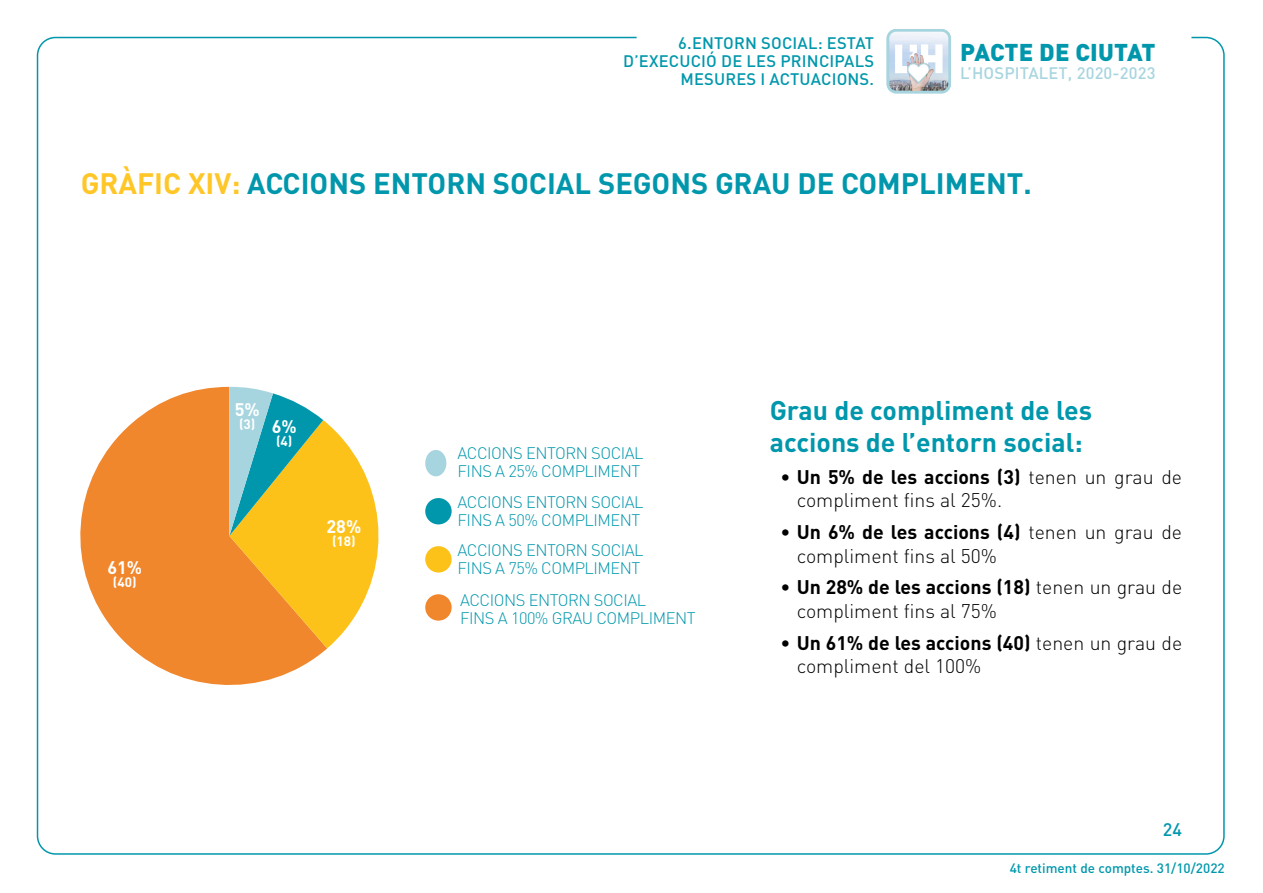
<style>
.page{position:relative;width:1263px;height:893px;background:#fff}
.page>*{position:absolute;margin:0;border:0;box-sizing:border-box;transform-origin:0 0}
.t1{font:700 29.1px "DIN";color:#0097ac}
.t2{font:700 26.7px/32.1px "DIN";color:#0097ac}
.t3{font:900 24px "DIN";letter-spacing:.005em;color:#0097ac}
.t4{font:300 19.5px/23.4px "DIN";color:#000}
.t5{font:700 18px "DIN";color:#fff}
.t6{font:500 18px "DIN";color:#0097ac}
.t7{font:300 16.5px/18px "DIN";letter-spacing:-.03em;color:#0097ac}
.t8{font:500 16.5px/18px "DIN";letter-spacing:.01em;color:#0097ac;text-align:right}
.t9{font:500 16.5px "DIN";letter-spacing:.01em;color:#a7d5df}
.t10{font:500 13.5px "DIN";color:#0097ac}
.t11{font:700 13.5px "DIN";color:#fff}
.s1{color:#ffc627}
.s2{font-weight:700}
</style>
<div class="page">
<svg style="left:80px;top:387px;width:247px;height:298px;fill:#f1872d"></svg>
<svg style="left:229px;top:387px;width:150px;height:261px"></svg>
<img style="left:891px;top:33px;width:56px;height:56px">
<div style="left:887px;top:29px;width:64px;height:64px;border:3px solid #a7d5df;border-radius:8px"></div>
<svg style="left:895px;top:44px;width:47px;height:4px"></svg>
<img style="left:893px;top:48px;width:51px;height:43px">
<div style="left:425px;top:450px;width:21px;height:26px;background:#a7d5df;border-radius:50%"></div>
<div style="left:425px;top:546px;width:27px;height:27px;background:#fdc21a;border-radius:50%"></div>
<div style="left:425px;top:498px;width:27px;height:26px;background:#0097ac;border-radius:50%"></div>
<div style="left:425px;top:594px;width:27px;height:27px;background:#f1872d;border-radius:50%"></div>
<p class="t8" style="left:623px;top:34px;width:252px">6.ENTORN SOCIAL: ESTAT<br>D’EXECUCIÓ DE LES PRINCIPALS<br>MESURES I ACTUACIONS.</p>
<p class="t3" style="left:960px;top:36px;width:197px">PACTE DE CIUTAT</p>
<p class="t9" style="left:960px;top:62px;width:197px">L’HOSPITALET, 2020-2023</p>
<h1 class="t1" style="left:81px;top:163px;width:952px"><span class="s1">GRÀFIC XIV:</span> ACCIONS ENTORN SOCIAL SEGONS GRAU DE COMPLIMENT.</h1>
<p class="t5" style="left:107px;top:555px;width:36px">61%</p>
<p class="t11" style="left:113px;top:573px;width:25px">(40)</p>
<p class="t5" style="left:235px;top:397px;width:27px">5%</p>
<p class="t11" style="left:239px;top:415px;width:18px">(3)</p>
<p class="t5" style="left:272px;top:414px;width:27px">6%</p>
<p class="t11" style="left:276px;top:432px;width:18px">(4)</p>
<p class="t5" style="left:326px;top:514px;width:36px">28%</p>
<p class="t11" style="left:332px;top:532px;width:25px">(18)</p>
<p class="t7" style="left:458px;top:444px;width:188px">ACCIONS ENTORN SOCIAL<br>FINS A 25% COMPLIMENT</p>
<p class="t7" style="left:458px;top:493px;width:188px">ACCIONS ENTORN SOCIAL<br>FINS A 50% COMPLIMENT</p>
<p class="t7" style="left:458px;top:541px;width:188px">ACCIONS ENTORN SOCIAL<br>FINS A 75% COMPLIMENT</p>
<p class="t7" style="left:460px;top:590px;width:237px">ACCIONS ENTORN SOCIAL<br>FINS A 100% GRAU COMPLIMENT</p>
<h2 class="t2" style="left:770px;top:393px;width:324px">Grau de compliment de les accions de l’entorn social:</h2>
<p class="t4" style="left:797px;top:464px;width:387px;text-indent:-16px">• <span class="s2">Un 5% de les accions (3)</span> tenen un grau de compliment fins al 25%.</p>
<p class="t4" style="left:797px;top:520px;width:387px;text-indent:-16px">• <span class="s2">Un 6% de les accions (4)</span> tenen un grau de compliment fins al 50%</p>
<p class="t4" style="left:797px;top:575px;width:387px;text-indent:-16px">• <span class="s2">Un 28% de les accions (18)</span> tenen un grau de compliment fins al 75%</p>
<p class="t4" style="left:797px;top:630px;width:387px;text-indent:-16px">• <span class="s2">Un 61% de les accions (40)</span> tenen un grau de compliment del 100%</p>
<p class="t6" style="left:1163px;top:818px;width:21px">24</p>
<p class="t10" style="left:1010px;top:859px;width:216px">4t retiment de comptes. 31/10/2022</p>
</div>
